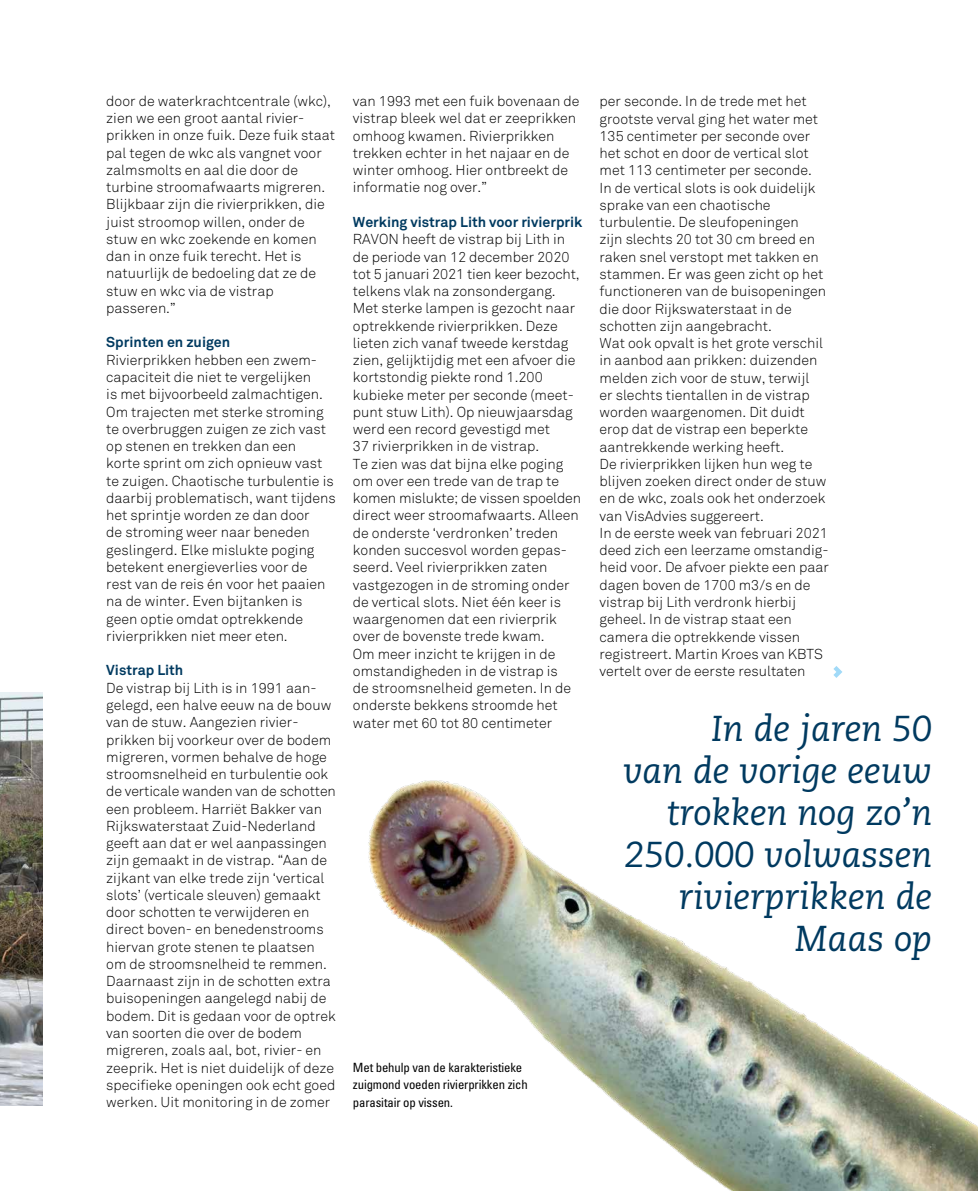
<style>
.page{position:relative;width:978px;height:1191px;background:#fff}
.page>*{position:absolute;margin:0;border:0;box-sizing:border-box;transform-origin:0 0}
.t1{font:italic 36px/42px "Caecilia LT Pro 56";color:#003a60;text-align:right}
.t2{font:300 14.25px/17.2px "Akkurat";color:#000}
.t3{font:700 14.25px "Akkurat";color:#003a60}
.t4{font:condensed 12.75px/17.2px "Univers LT Std";letter-spacing:-.01em;color:#000}
</style>
<div class="page">
<img style="left:368px;top:780px;width:610px;height:411px">
<img style="left:0;top:692px;width:43px;height:414px">
<svg style="left:833px;top:666px;width:9px;height:12px"></svg>
<p class="t2" style="left:106px;top:92px;width:230px">door de waterkrachtcentrale (wkc), zien we een groot aantal rivier&shy;prikken in onze fuik. Deze fuik staat pal tegen de wkc als vangnet voor zalmsmolts en aal die door de turbine stroomafwaarts migreren.<br>Blijkbaar zijn die rivierprikken, die juist stroomop willen, onder de stuw en wkc zoekende en komen dan in onze fuik terecht. Het is natuurlijk de bedoeling dat ze de stuw en wkc via de vistrap passeren.”</p>
<p class="t3" style="left:106px;top:333px;width:125px">Sprinten en zuigen</p>
<p class="t2" style="left:106px;top:351px;width:231px">Rivierprikken hebben een zwem&shy;capaciteit die niet te vergelijken<br>is met bijvoorbeeld zalmachtigen.<br>Om trajecten met sterke stroming te overbruggen zuigen ze zich vast op stenen en trekken dan een<br>korte sprint om zich opnieuw vast te zuigen. Chaotische turbulentie is daarbij problematisch, want tijdens het sprintje worden ze dan door<br>de stroming weer naar beneden geslingerd. Elke mislukte poging betekent energieverlies voor de rest van de reis én voor het paaien na de winter. Even bijtanken is geen optie omdat optrekkende rivierprikken niet meer eten.</p>
<p class="t3" style="left:106px;top:661px;width:79px">Vistrap Lith</p>
<p class="t2" style="left:106px;top:679px;width:231px">De vistrap bij Lith is in 1991 aan-- gelegd, een halve eeuw na de bouw van de stuw. Aangezien rivier&shy;prikken bij voorkeur over de bodem migreren, vormen behalve de hoge stroomsnelheid en turbulentie ook de verticale wanden van de schotten een probleem. Harriët Bakker van Rijkswaterstaat Zuid-Nederland geeft aan dat er wel aanpassingen zijn gemaakt in de vistrap. “Aan de zijkant van elke trede zijn ‘vertical slots’ (verticale sleuven) gemaakt door schotten te verwijderen en direct boven- en benedenstrooms hiervan grote stenen te plaatsen om de stroomsnelheid te remmen.<br>Daarnaast zijn in de schotten extra buisopeningen aangelegd nabij de bodem. Dit is gedaan voor de optrek van soorten die over de bodem migreren, zoals aal, bot, rivier- en zeeprik. Het is niet duidelijk of deze specifieke openingen ook echt goed werken. Uit monitoring in de zomer</p>
<p class="t2" style="left:353px;top:93px;width:228px">van 1993 met een fuik bovenaan de vistrap bleek wel dat er zeeprikken omhoog kwamen. Rivierprikken trekken echter in het najaar en de winter omhoog. Hier ontbreekt de informatie nog over.”</p>
<p class="t3" style="left:353px;top:213px;width:231px">Werking vistrap Lith voor rivierprik</p>
<p class="t2" style="left:353px;top:231px;width:230px">RAVON heeft de vistrap bij Lith in de periode van 12 december 2020 tot 5 januari 2021 tien keer bezocht, telkens vlak na zonsondergang.<br>Met sterke lampen is gezocht naar optrekkende rivierprikken. Deze lieten zich vanaf tweede kerstdag zien, gelijktijdig met een afvoer die kortstondig piekte rond 1.200 kubieke meter per seconde (meet&shy;punt stuw Lith). Op nieuwjaarsdag werd een record gevestigd met<br>37 rivierprikken in de vistrap.<br>Te zien was dat bijna elke poging om over een trede van de trap te komen mislukte; de vissen spoelden direct weer stroomafwaarts. Alleen de onderste ‘verdronken’ treden konden succesvol worden gepas&shy;seerd. Veel rivierprikken zaten vastgezogen in de stroming onder de vertical slots. Niet één keer is waargenomen dat een rivierprik over de bovenste trede kwam.<br>Om meer inzicht te krijgen in de omstandigheden in de vistrap is<br>de stroomsnelheid gemeten. In de onderste bekkens stroomde het water met 60 tot 80 centimeter</p>
<p class="t2" style="left:600px;top:93px;width:231px">per seconde. In de trede met het grootste verval ging het water met<br>135 centimeter per seconde over het schot en door de vertical slot met 113 centimeter per seconde.<br>In de vertical slots is ook duidelijk sprake van een chaotische turbulentie. De sleufopeningen<br>zijn slechts 20 tot 30 cm breed en raken snel verstopt met takken en stammen. Er was geen zicht op het functioneren van de buisopeningen die door Rijkswaterstaat in de schotten zijn aangebracht.<br>Wat ook opvalt is het grote verschil in aanbod aan prikken: duizenden melden zich voor de stuw, terwijl<br>er slechts tientallen in de vistrap worden waargenomen. Dit duidt erop dat de vistrap een beperkte aantrekkende werking heeft.<br>De rivierprikken lijken hun weg te blijven zoeken direct onder de stuw en de wkc, zoals ook het onderzoek van VisAdvies suggereert.<br>In de eerste week van februari 2021 deed zich een leerzame omstandig&shy;heid voor. De afvoer piekte een paar dagen boven de 1700 m3/s en de vistrap bij Lith verdronk hierbij geheel. In de vistrap staat een camera die optrekkende vissen registreert. Martin Kroes van KBTS vertelt over de eerste resultaten</p>
<h1 class="t1" style="left:623px;top:707px;width:311px">In de jaren 50<br>van de vorige eeuw trokken nog zo’n<br>250.000 volwassen rivierprikken de<br>Maas op</h1>
<p class="t4" style="left:353px;top:1058px;width:176px">Met behulp van de karakteristieke zuigmond voeden rivierprikken zich parasitair op vissen.</p>
</div>
